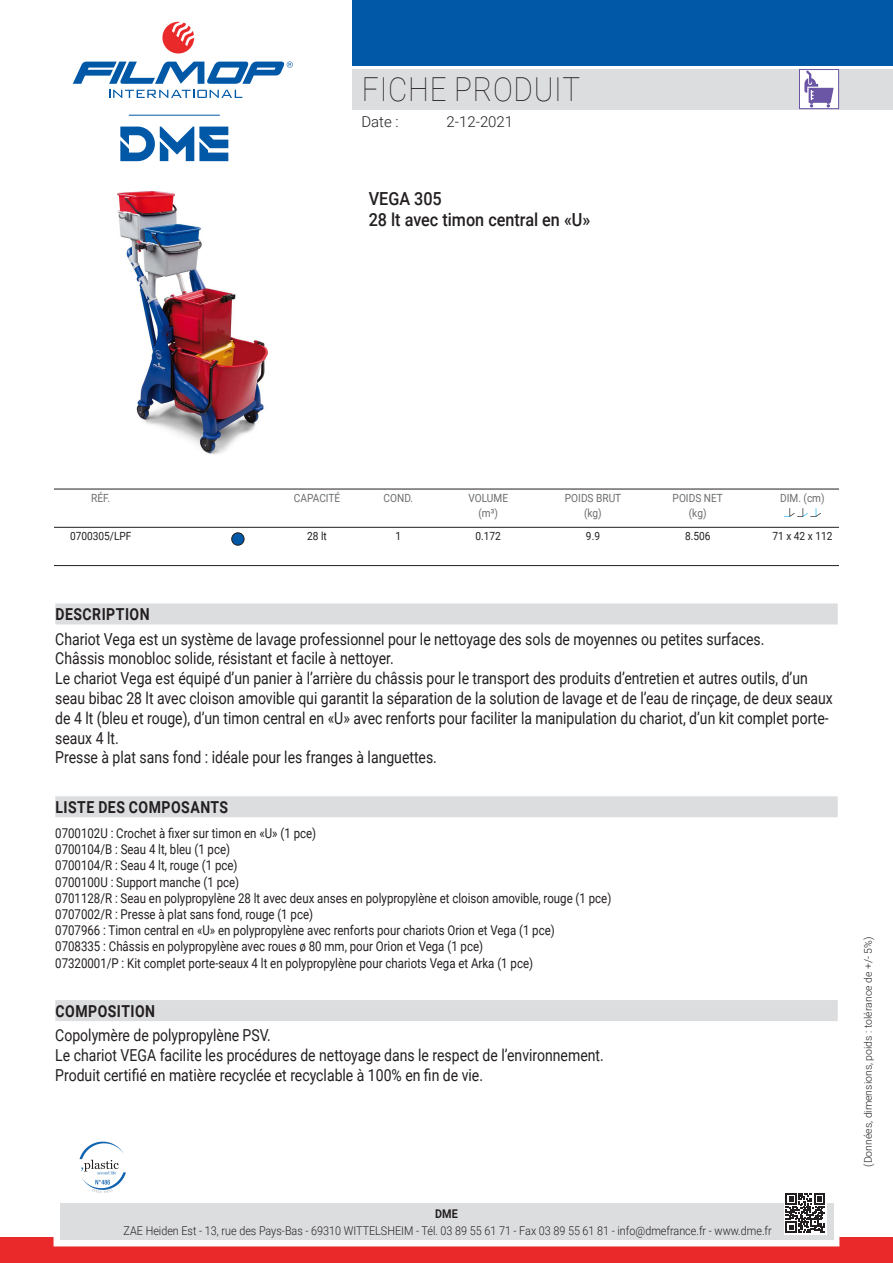
<style>
.page{position:relative;width:893px;height:1263px;background:#fff}
.page>*{position:absolute;margin:0;border:0;box-sizing:border-box;transform-origin:0 0}
.t1{font:100 33px "Roboto";letter-spacing:.025em;color:#231f20;scale:.9 1}
.t2{font:500 18px/21.6px "Roboto";color:#231f20;scale:.9 1}
.t3{font:16.5px/19.8px "Roboto";color:#231f20;scale:.85 1}
.t4{font:700 16.5px "Roboto";letter-spacing:.035em;color:#231f20;scale:.85 1}
.t5{font:300 15px "Roboto";color:#231f20}
.t6{font:13.5px/16.2px "Roboto";color:#231f20;scale:.85 1}
.t7{font:300 12px "Roboto";color:#231f20;scale:.9 1}
.t8{font:700 12px "Roboto";color:#231f20;scale:.9 1}
.t9{font:11.25px/15px "Roboto";color:#6c6d70;text-align:center;scale:.9 1}
.t10{font:11.25px "Roboto";color:#231f20;scale:.9 1}
.t11{font:300 10.5px "Roboto";color:#231f20}
</style>
<div class="page">
<div style="left:353px;top:69px;width:540px;height:40px;background:#dcdddf"></div>
<svg style="left:109px;top:90px;width:133px;height:8px"></svg>
<svg style="left:162px;top:22px;width:32px;height:32px"></svg>
<svg style="left:73px;top:61px;width:220px;height:23px"></svg>
<div style="left:353px;top:0;width:540px;height:66px;background:#0158a6"></div>
<div style="left:0;top:1237px;width:893px;height:26px;background:#e9292a"></div>
<div style="left:54px;top:1197px;width:785px;height:49px;border:12px solid #fff"></div>
<div style="left:60px;top:1203px;width:773px;height:37px;background:#dcdddf"></div>
<svg style="left:120px;top:126px;width:108px;height:35px"></svg>
<hr style="left:129px;top:115px;width:91px;height:1px;background:#0158a6">
<svg style="left:784px;top:1193px;width:42px;height:41px"></svg>
<svg style="left:786px;top:1193px;width:39px;height:39px;background:#706e6f"></svg>
<div style="left:799px;top:69px;width:40px;height:40px;background:#fff;border:1px solid #6a56a4"></div>
<svg style="left:804px;top:70px;width:30px;height:38px"></svg>
<img style="left:117px;top:191px;width:150px;height:263px">
<div style="left:55px;top:603px;width:783px;height:21px;background:#dcdddf"></div>
<div style="left:55px;top:796px;width:783px;height:21px;background:#dcdddf"></div>
<div style="left:55px;top:1000px;width:783px;height:21px;background:#dcdddf"></div>
<hr style="left:54px;top:489px;width:785px;height:1px;background:#231f20">
<hr style="left:54px;top:565px;width:785px;height:1px;background:#231f20">
<hr style="left:54px;top:527px;width:785px;height:1px;background:#231f20">
<svg style="left:80px;top:1141px;width:46px;height:52px"></svg>
<div style="left:232px;top:533px;width:12px;height:12px;background:#0158a6;border-radius:50%"></div>
<div style="left:232px;top:533px;width:12px;height:12px;border:1px solid #231f20;border-radius:50%"></div>
<svg style="left:784px;top:508px;width:37px;height:9px"></svg>
<h1 class="t1" style="left:362px;top:67px;width:244px">FICHE PRODUIT</h1>
<p class="t5" style="left:361px;top:111px;width:39px">Date :</p>
<p class="t5" style="left:446px;top:111px;width:68px">2-12-2021</p>
<p class="t2" style="left:369px;top:187px;width:248px">VEGA 305<br>28 lt avec timon central en «U»</p>
<p class="t9" style="left:91px;top:490px;width:23px">RÉF.</p>
<p class="t10" style="left:70px;top:528px;width:70px">0700305/LPF</p>
<p class="t9" style="left:294px;top:490px;width:53px">CAPACITÉ</p>
<p class="t10" style="left:307px;top:528px;width:23px">28 lt</p>
<p class="t9" style="left:384px;top:490px;width:34px">COND.</p>
<p class="t10" style="left:396px;top:528px;width:8px">1</p>
<p class="t9" style="left:468px;top:490px;width:46px">VOLUME (m³)</p>
<p class="t10" style="left:476px;top:528px;width:30px">0.172</p>
<p class="t9" style="left:565px;top:490px;width:64px">POIDS BRUT (kg)</p>
<p class="t10" style="left:586px;top:528px;width:17px">9.9</p>
<p class="t9" style="left:673px;top:490px;width:57px">POIDS NET (kg)</p>
<p class="t10" style="left:685px;top:528px;width:30px">8.506</p>
<p class="t9" style="left:780px;top:490px;width:51px">DIM. (cm)</p>
<p class="t10" style="left:772px;top:528px;width:68px">71 x 42 x 112</p>
<p class="t4" style="left:56px;top:603px;width:112px">DESCRIPTION</p>
<p class="t3" style="left:55px;top:628px;width:916px">Chariot Vega est un système de lavage professionnel pour le nettoyage des sols de moyennes ou petites surfaces.<br>Châssis monobloc solide, résistant et facile à nettoyer.<br>Le chariot Vega est équipé d’un panier à l’arrière du châssis pour le transport des produits d’entretien et autres outils, d’un seau bibac 28 lt avec cloison amovible qui garantit la séparation de la solution de lavage et de l’eau de rinçage, de deux seaux de 4 lt (bleu et rouge), d’un timon central en «U» avec renforts pour faciliter la manipulation du chariot, d’un kit complet porte&shy;seaux 4 lt.<br>Presse à plat sans fond : idéale pour les franges à languettes.</p>
<p class="t4" style="left:56px;top:796px;width:205px">LISTE DES COMPOSANTS</p>
<p class="t6" style="left:55px;top:825px;width:656px">0700102U : Crochet à fixer sur timon en «U» (1 pce)<br>0700104/B : Seau 4 lt, bleu (1 pce)<br>0700104/R : Seau 4 lt, rouge (1 pce)<br>0700100U : Support manche (1 pce)<br>0701128/R : Seau en polypropylène 28 lt avec deux anses en polypropylène et cloison amovible, rouge (1 pce)<br>0707002/R : Presse à plat sans fond, rouge (1 pce)<br>0707966 : Timon central en «U» en polypropylène avec renforts pour chariots Orion et Vega (1 pce)<br>0708335 : Châssis en polypropylène avec roues ø 80 mm, pour Orion et Vega (1 pce)<br>07320001/P : Kit complet porte-seaux 4 lt en polypropylène pour chariots Vega et Arka (1 pce)</p>
<p class="t4" style="left:56px;top:1000px;width:119px">COMPOSITION</p>
<p class="t3" style="left:55px;top:1025px;width:647px">Copolymère de polypropylène PSV.<br>Le chariot VEGA facilite les procédures de nettoyage dans le respect de l’environnement.<br>Produit certifié en matière recyclée et recyclable à 100% en fin de vie.</p>
<p class="t8" style="left:435px;top:1206px;width:27px">DME</p>
<p class="t7" style="left:124px;top:1222px;width:722px">ZAE Heiden Est - 13, rue des Pays-Bas - 69310 WITTELSHEIM - Tél. 03 89 55 61 71 - Fax 03 89 55 61 81 - info@dmefrance.fr - www.dme.fr</p>
<p class="t11" style="left:861px;top:1167px;width:232px;rotate:-90deg">(Données, dimensions, poids : tolérance de +/- 5%)</p>
</div>
